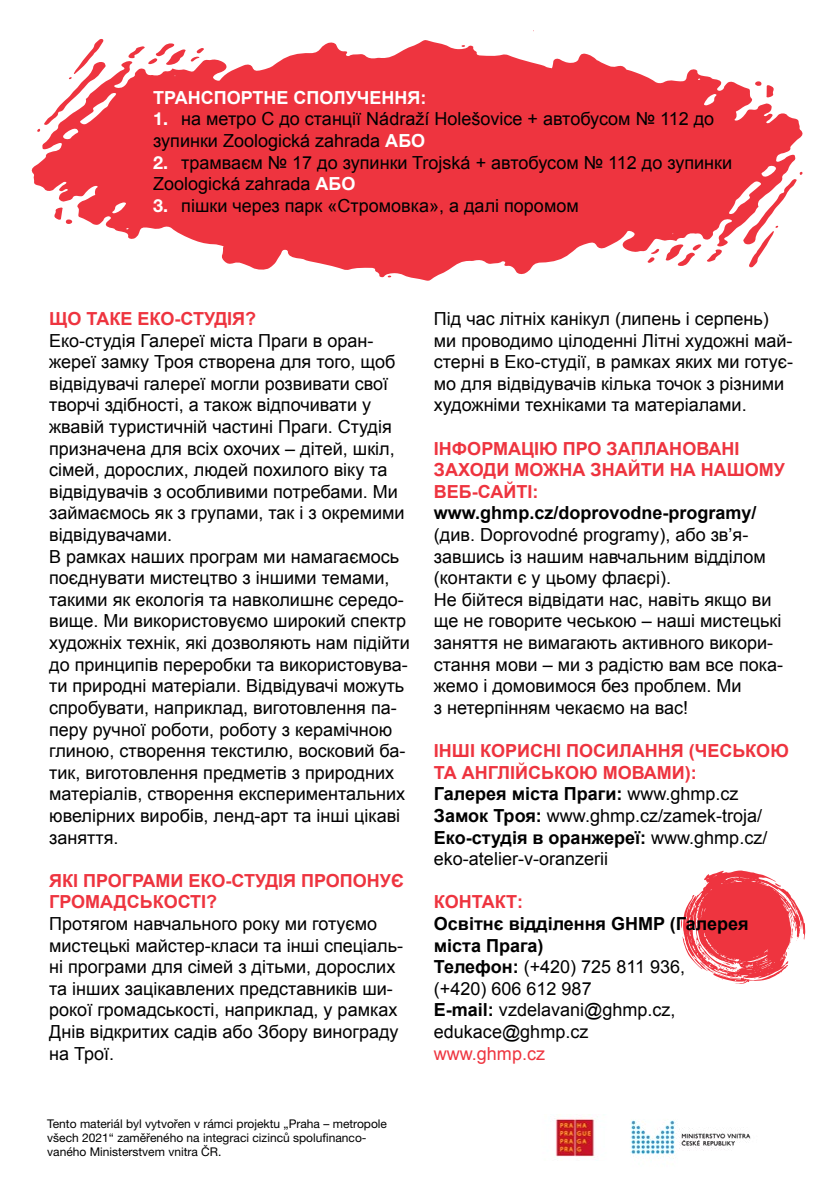
<style>
.page{position:relative;width:840px;height:1191px;background:#fff}
.page>*{position:absolute;margin:0;border:0;box-sizing:border-box;transform-origin:0 0}
.helv{font:18px/21.6px "Arial";color:#000}
.red_arial{font:700 18px/21.6px "Arial";color:#ee343f}
.helv-2{font:700 18px/21.6px "Arial";color:#000}
.helv-3{font:700 18px "Arial";color:#fff}
.helv-4{font:18px "Arial";color:#ee343f}
.helv-5{font:700 18px "Arial";color:#ee343f}
.helv-6{font:12px/14.4px "Helvetica Neue LT Pro";color:#000}
.s1{font-family:"Helvetica Neue LT Pro";font-weight:700;color:#fff}
.s2{font-weight:700;color:#fff}
.s3{font-weight:700}
.s4{font-weight:400}
</style>
<div class="page">
<svg style="left:681px;top:870px;width:123px;height:113px"></svg>
<svg style="left:31px;top:40px;width:772px;height:241px;fill:#ee343f"></svg>
<svg style="left:665px;top:244px;width:56px;height:22px"></svg>
<svg style="left:754px;top:81px;width:19px;height:17px"></svg>
<svg style="left:647px;top:249px;width:12px;height:14px"></svg>
<svg style="left:742px;top:172px;width:60px;height:95px"></svg>
<svg style="left:54px;top:207px;width:18px;height:17px"></svg>
<svg style="left:128px;top:43px;width:76px;height:22px"></svg>
<svg style="left:37px;top:39px;width:69px;height:93px"></svg>
<img style="left:555px;top:1114px;width:40px;height:44px">
<img style="left:630px;top:1120px;width:121px;height:39px">
<p class="helv-3" style="left:153px;top:85px;width:275px">ТРАНСПОРТНЕ СПОЛУЧЕННЯ:</p>
<p class="helv" style="left:153px;top:108px;width:562px"><span class="s1">1.</span> на метро C до станції Nádraží Holešovice + автобусом № 112 до зупинки Zoologická zahrada <span class="s2">АБО</span></p>
<p class="helv" style="left:153px;top:152px;width:580px"><span class="s1">2.</span> трамваєм № 17 до зупинки Trojská + автобусом № 112 до зупинки<br>Zoologická zahrada <span class="s2">АБО</span></p>
<p class="helv" style="left:153px;top:195px;width:427px"><span class="s1">3.</span> пішки через парк «Стромовка», а далі поромом</p>
<p class="red_arial" style="left:49px;top:308px;width:208px">ЩО ТАКЕ ЕКО-СТУДІЯ?</p>
<p class="helv" style="left:49px;top:330px;width:357px">Еко-студія Галереї міста Праги в оран&shy;жереї замку Троя створена для того, щоб відвідувачі галереї могли розвивати свої творчі здібності, а також відпочивати у жвавій туристичній частині Праги. Студія призначена для всіх охочих – дітей, шкіл, сімей, дорослих, людей похилого віку та відвідувачів з особливими потребами. Ми займаємось як з групами, так і з окремими відвідувачами.</p>
<p class="helv" style="left:49px;top:546px;width:362px">В рамках наших програм ми намагаємось поєднувати мистецтво з іншими темами, такими як екологія та навколишнє середо&shy;вище. Ми використовуємо широкий спектр художніх технік, які дозволяють нам підійти до принципів переробки та використовува&shy;ти природні матеріали. Відвідувачі можуть спробувати, наприклад, виготовлення па&shy;перу ручної роботи, роботу з керамічною глиною, створення текстилю, восковий ба&shy;тик, виготовлення предметів з природних матеріалів, створення експериментальних ювелірних виробів, ленд-арт та інші цікаві заняття.</p>
<p class="red_arial" style="left:49px;top:870px;width:356px">ЯКІ ПРОГРАМИ ЕКО-СТУДІЯ ПРОПОНУЄ<br>ГРОМАДСЬКОСТІ?</p>
<p class="helv" style="left:49px;top:913px;width:355px">Протягом навчального року ми готуємо мистецькі майстер-класи та інші спеціаль&shy;ні програми для сімей з дітьми, дорослих та інших зацікавлених представників ши&shy;рокої громадськості, наприклад, у рамках Днів відкритих садів або Збору винограду на Трої.</p>
<p class="helv-6" style="left:47px;top:1115px;width:341px">Tento materiál byl vytvořen v rámci projektu „Praha – metropole všech 2021“ zaměřeného na integraci cizinců spolufinanco&shy;vaného Ministerstvem vnitra ČR.</p>
<p class="helv" style="left:433px;top:308px;width:360px">Під час літніх канікул (липень і серпень) ми проводимо цілоденні Літні художні май&shy;стерні в Еко-студії, в рамках яких ми готує&shy;мо для відвідувачів кілька точок з різними художніми техніками та матеріалами.</p>
<p class="red_arial" style="left:433px;top:438px;width:352px">ІНФОРМАЦІЮ ПРО ЗАПЛАНОВАНІ<br>ЗАХОДИ МОЖНА ЗНАЙТИ НА НАШОМУ<br>ВЕБ-САЙТІ:</p>
<p class="helv" style="left:433px;top:502px;width:333px"><span class="s3">www.ghmp.cz/doprovodne-programy/ </span>(див. Doprovodné programy), або зв’я&shy;завшись із нашим навчальним відділом (контакти є у цьому флаєрі).</p>
<p class="helv" style="left:433px;top:589px;width:350px">Не бійтеся відвідати нас, навіть якщо ви ще не говорите чеською – наші мистецькі заняття не вимагають активного викори&shy;стання мови – ми з радістю вам все пока&shy;жемо і домовимося без проблем. Ми<br>з нетерпінням чекаємо на вас!</p>
<p class="red_arial" style="left:433px;top:740px;width:356px">ІНШІ КОРИСНІ ПОСИЛАННЯ (ЧЕСЬКОЮ<br>ТА АНГЛІЙСЬКОЮ МОВАМИ):</p>
<p class="helv-2" style="left:433px;top:783px;width:306px">Галерея міста Праги: <span class="s4">www.ghmp.cz</span></p>
<p class="helv" style="left:433px;top:805px;width:329px"><span class="s3">Замок Троя:</span> www.ghmp.cz/zamek-troja/</p>
<p class="helv" style="left:433px;top:826px;width:335px"><span class="s3">Еко-студія в оранжереї:</span> www.ghmp.cz/ eko-atelier-v-oranzerii</p>
<p class="helv-5" style="left:433px;top:890px;width:91px">КОНТАКТ:</p>
<p class="helv-2" style="left:433px;top:913px;width:316px">Освітнє відділення GHMP (Галерея міста Прага)</p>
<p class="helv" style="left:433px;top:956px;width:252px"><span class="s3">Телефон:</span> (+420) 725 811 936, (+420) 606 612 987</p>
<p class="helv" style="left:433px;top:999px;width:243px"><span class="s3">E-mail:</span> vzdelavani@ghmp.cz, edukace@ghmp.cz</p>
<p class="helv-4" style="left:433px;top:1041px;width:113px">www.ghmp.cz</p>
</div>
